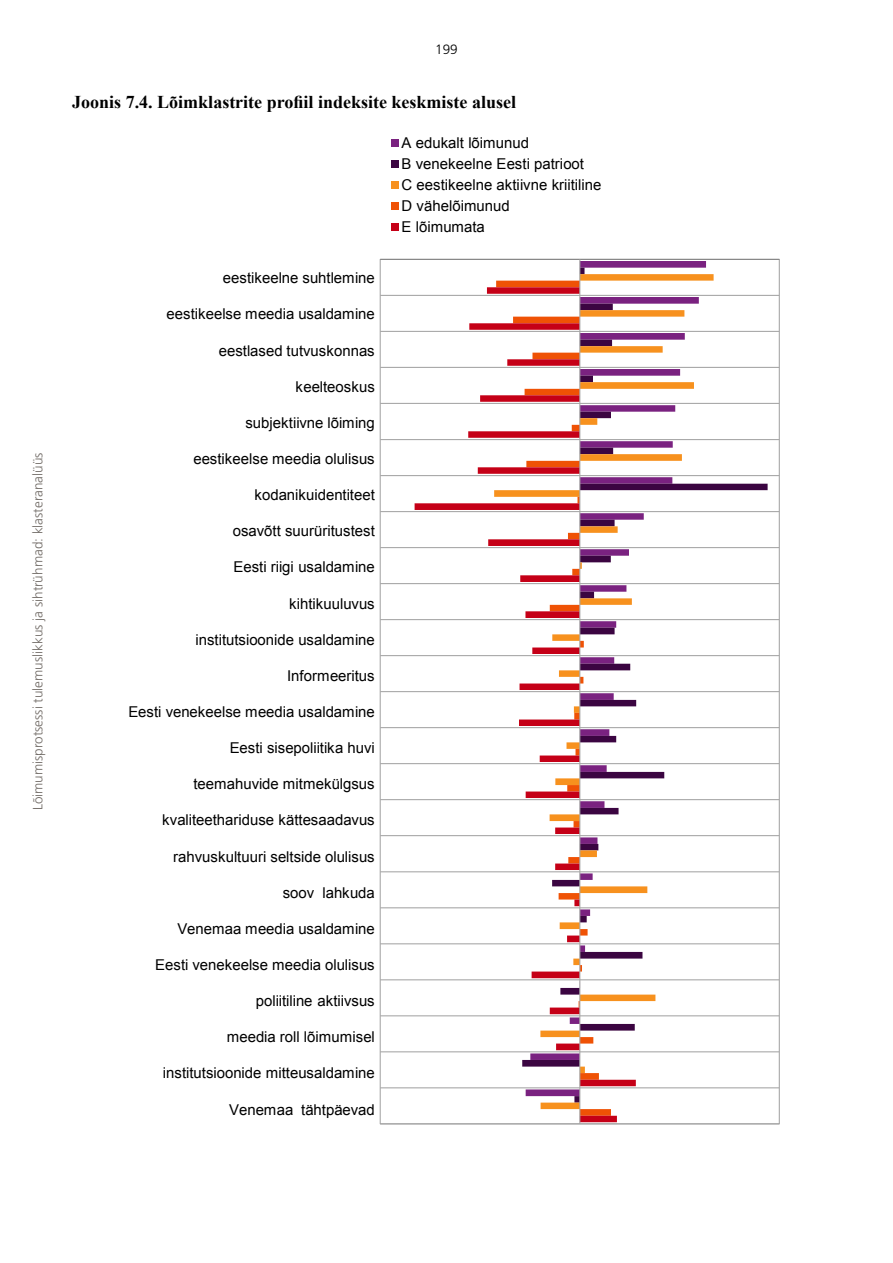
<style>
.page{position:relative;width:893px;height:1263px;background:#fff}
.page>*{position:absolute;margin:0;border:0;box-sizing:border-box;transform-origin:0 0}
.t1{font:700 18px "Times New Roman";color:#000}
.t2{font:15px/21px "Arial";color:#000}
.t3{font:300 13.5px "Frutiger";color:#6f6964}
.t4{font:300 13.5px "Frutiger";color:#000}
</style>
<div class="page">
<hr style="left:380px;top:295px;width:399px;height:1px;background:#a6a6a6">
<hr style="left:380px;top:331px;width:399px;height:1px;background:#a6a6a6">
<hr style="left:380px;top:367px;width:399px;height:1px;background:#a6a6a6">
<hr style="left:380px;top:403px;width:399px;height:1px;background:#a6a6a6">
<hr style="left:380px;top:439px;width:399px;height:1px;background:#a6a6a6">
<hr style="left:380px;top:475px;width:399px;height:1px;background:#a6a6a6">
<hr style="left:380px;top:511px;width:399px;height:1px;background:#a6a6a6">
<hr style="left:380px;top:547px;width:399px;height:1px;background:#a6a6a6">
<hr style="left:380px;top:583px;width:399px;height:1px;background:#a6a6a6">
<hr style="left:380px;top:619px;width:399px;height:1px;background:#a6a6a6">
<hr style="left:380px;top:655px;width:399px;height:1px;background:#a6a6a6">
<hr style="left:380px;top:691px;width:399px;height:1px;background:#a6a6a6">
<hr style="left:380px;top:727px;width:399px;height:1px;background:#a6a6a6">
<hr style="left:380px;top:763px;width:399px;height:1px;background:#a6a6a6">
<hr style="left:380px;top:799px;width:399px;height:1px;background:#a6a6a6">
<hr style="left:380px;top:835px;width:399px;height:1px;background:#a6a6a6">
<hr style="left:380px;top:871px;width:399px;height:1px;background:#a6a6a6">
<hr style="left:380px;top:907px;width:399px;height:1px;background:#a6a6a6">
<hr style="left:380px;top:943px;width:399px;height:1px;background:#a6a6a6">
<hr style="left:380px;top:979px;width:399px;height:1px;background:#a6a6a6">
<hr style="left:380px;top:1015px;width:399px;height:1px;background:#a6a6a6">
<hr style="left:380px;top:1051px;width:399px;height:1px;background:#a6a6a6">
<hr style="left:380px;top:1087px;width:399px;height:1px;background:#a6a6a6">
<svg style="left:580px;top:268px;width:188px;height:821px"></svg>
<svg style="left:496px;top:274px;width:218px;height:815px"></svg>
<svg style="left:415px;top:287px;width:221px;height:835px"></svg>
<hr style="left:380px;top:259px;width:399px;height:1px;background:#868686">
<hr style="left:579px;top:259px;width:1px;height:865px;background:#a6a6a6">
<div style="left:391px;top:139px;width:7px;height:8px;background:#7a2280"></div>
<div style="left:391px;top:160px;width:7px;height:8px;background:#3b0541"></div>
<div style="left:391px;top:181px;width:7px;height:8px;background:#f7911e"></div>
<div style="left:391px;top:202px;width:7px;height:8px;background:#ef5205"></div>
<div style="left:391px;top:223px;width:7px;height:8px;background:#c50017"></div>
<p class="t3" style="left:30px;top:810px;width:359px;rotate:-90deg">Lõimumisprotsessi tulemuslikkus ja sihtrühmad: klasteranalüüs</p>
<p class="t4" style="left:435px;top:41px;width:24px">199</p>
<p class="t1" style="left:72px;top:89px;width:445px">Joonis 7.4. Lõimklastrite profiil indeksite keskmiste alusel</p>
<p class="t2" style="left:223px;top:268px;width:153px">eestikeelne suhtlemine</p>
<p class="t2" style="left:167px;top:304px;width:210px">eestikeelse meedia usaldamine</p>
<p class="t2" style="left:219px;top:340px;width:157px">eestlased tutvuskonnas</p>
<p class="t2" style="left:296px;top:376px;width:81px">keelteoskus</p>
<p class="t2" style="left:245px;top:412px;width:131px">subjektiivne lõiming</p>
<p class="t2" style="left:193px;top:448px;width:183px">eestikeelse meedia olulisus</p>
<p class="t2" style="left:254px;top:484px;width:122px">kodanikuidentiteet</p>
<p class="t2" style="left:233px;top:521px;width:144px">osavõtt suurüritustest</p>
<p class="t2" style="left:234px;top:557px;width:143px">Eesti riigi usaldamine</p>
<p class="t2" style="left:289px;top:593px;width:87px">kihtikuuluvus</p>
<p class="t2" style="left:196px;top:629px;width:181px">institutsioonide usaldamine</p>
<p class="t2" style="left:287px;top:665px;width:89px">Informeeritus</p>
<p class="t2" style="left:128px;top:701px;width:248px">Eesti venekeelse meedia usaldamine</p>
<p class="t2" style="left:230px;top:737px;width:147px">Eesti sisepoliitika huvi</p>
<p class="t2" style="left:193px;top:774px;width:183px">teemahuvide mitmekülgsus</p>
<p class="t2" style="left:162px;top:810px;width:214px">kvaliteethariduse kättesaadavus</p>
<p class="t2" style="left:173px;top:846px;width:203px">rahvuskultuuri seltside olulisus</p>
<p class="t2" style="left:283px;top:882px;width:94px">soov lahkuda</p>
<p class="t2" style="left:177px;top:918px;width:199px">Venemaa meedia usaldamine</p>
<p class="t2" style="left:155px;top:954px;width:221px">Eesti venekeelse meedia olulisus</p>
<p class="t2" style="left:256px;top:990px;width:120px">poliitiline aktiivsus</p>
<p class="t2" style="left:227px;top:1027px;width:150px">meedia roll lõimumisel</p>
<p class="t2" style="left:163px;top:1063px;width:213px">institutsioonide mitteusaldamine</p>
<p class="t2" style="left:229px;top:1099px;width:147px">Venemaa tähtpäevad</p>
<p class="t2" style="left:402px;top:132px;width:201px">A edukalt lõimunud<br>B venekeelne Eesti patrioot<br>C eestikeelne aktiivne kriitiline<br>D vähelõimunud<br>E lõimumata</p>
</div>
